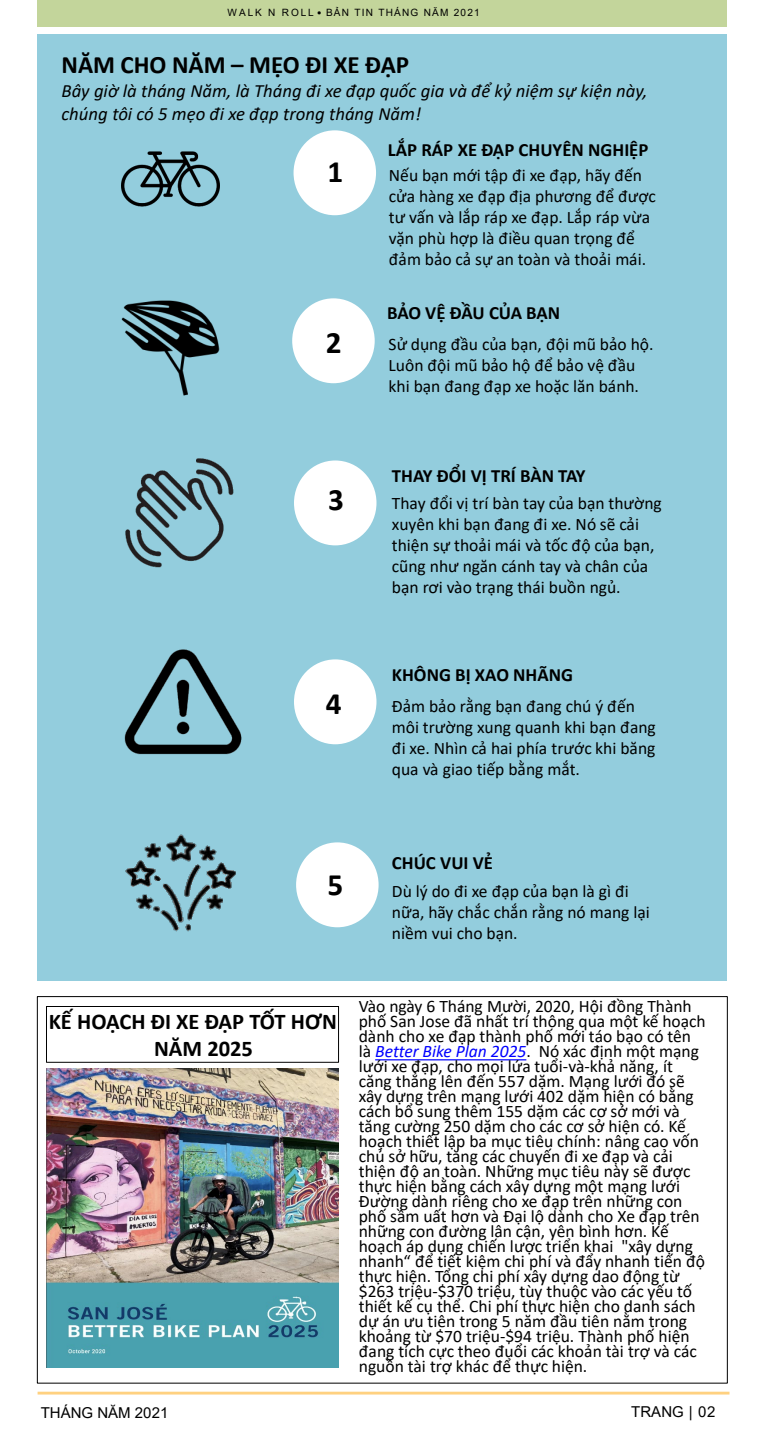
<style>
.page{position:relative;width:765px;height:1440px;background:#fff}
.page>*{position:absolute;margin:0;border:0;box-sizing:border-box;transform-origin:0 0}
.t1{font:700 31.25px "Calibri";color:#000}
.t2{font:700 25px "Calibri";color:#000}
.t3{font:700 22.5px/27px "Calibri";color:#000}
.t4{font:italic 18.75px/22.5px "Calibri";color:#000}
.t5{font:700 18.75px "Calibri";color:#000}
.t6{font:17.5px/15px "Calibri";color:#000}
.t7{font:15px "Arial";letter-spacing:.005em;color:#000}
.t8{font:10px "Arial";letter-spacing:.125em;color:#000}
.s1{font-family:"Calibri"}
.s2{font-style:italic;color:#00f}
</style>
<div class="page">
<div style="left:37px;top:996px;width:691px;height:387px;background:#fff;border:1px solid #000"></div>
<hr style="left:38px;top:1392px;width:692px;height:3px;background:#ffd180">
<div style="left:38px;top:0;width:689px;height:26px;background:#c3d59b"></div>
<div style="left:37px;top:34px;width:690px;height:947px;background:#93cddd"></div>
<div style="left:294px;top:130px;width:82px;height:85px;background:#fff;border-radius:50%"></div>
<div style="left:292px;top:298px;width:83px;height:85px;background:#fff;border-radius:50%"></div>
<div style="left:294px;top:460px;width:82px;height:85px;background:#fff;border-radius:50%"></div>
<div style="left:294px;top:659px;width:82px;height:85px;background:#fff;border-radius:50%"></div>
<div style="left:296px;top:842px;width:83px;height:85px;background:#fff;border-radius:50%"></div>
<img style="left:122px;top:151px;width:97px;height:56px">
<img style="left:121px;top:300px;width:99px;height:96px">
<img style="left:125px;top:458px;width:109px;height:110px">
<img style="left:124px;top:649px;width:118px;height:106px">
<img style="left:125px;top:834px;width:111px;height:98px">
<svg style="left:375px;top:1059px;width:151px;height:1px"></svg>
<div style="left:46px;top:1006px;width:293px;height:57px;border:1px solid #000"></div>
<img style="left:47px;top:1068px;width:292px;height:300px">
<p class="t8" style="left:227px;top:6px;width:254px">WALK N ROLL <span class="s1">•</span> BẢN TIN THÁNG NĂM 2021</p>
<p class="t2" style="left:62px;top:47px;width:349px">NĂM CHO NĂM – MẸO ĐI XE ĐẠP</p>
<p class="t4" style="left:62px;top:79px;width:587px">Bây giờ là tháng Năm, là Tháng đi xe đạp quốc gia và để kỷ niệm sự kiện này, chúng tôi có 5 mẹo đi xe đạp trong tháng Năm!</p>
<p class="t5" style="left:388px;top:137px;width:262px">LẮP RÁP XE ĐẠP CHUYÊN NGHIỆP</p>
<p class="t1" style="left:328px;top:150px;width:17px">1</p>
<p class="t6" style="left:389px;top:164px;width:269px;line-height:21px">Nếu bạn mới tập đi xe đạp, hãy đến cửa hàng xe đạp địa phương để được tư vấn và lắp ráp xe đạp. Lắp ráp vừa vặn phù hợp là điều quan trọng để đảm bảo cả sự an toàn và thoải mái.</p>
<p class="t5" style="left:387px;top:299px;width:175px">BẢO VỆ ĐẦU CỦA BẠN</p>
<p class="t6" style="left:389px;top:333px;width:267px;line-height:21px">Sử dụng đầu của bạn, đội mũ bảo hộ.<br>Luôn đội mũ bảo hộ để bảo vệ đầu khi bạn đang đạp xe hoặc lăn bánh.</p>
<p class="t1" style="left:326px;top:320px;width:17px">2</p>
<p class="t1" style="left:328px;top:478px;width:17px">3</p>
<p class="t1" style="left:326px;top:681px;width:17px">4</p>
<p class="t5" style="left:392px;top:463px;width:195px">THAY ĐỔI VỊ TRÍ BÀN TAY</p>
<p class="t6" style="left:392px;top:492px;width:271px;line-height:21px">Thay đổi vị trí bàn tay của bạn thường xuyên khi bạn đang đi xe. Nó sẽ cải thiện sự thoải mái và tốc độ của bạn, cũng như ngăn cánh tay và chân của bạn rơi vào trạng thái buồn ngủ.</p>
<p class="t5" style="left:392px;top:661px;width:183px">KHÔNG BỊ XAO NHÃNG</p>
<p class="t6" style="left:392px;top:695px;width:265px;line-height:21px">Đảm bảo rằng bạn đang chú ý đến môi trường xung quanh khi bạn đang đi xe. Nhìn cả hai phía trước khi băng qua và giao tiếp bằng mắt.</p>
<p class="t1" style="left:328px;top:862px;width:17px">5</p>
<p class="t5" style="left:392px;top:849px;width:103px">CHÚC VUI VẺ</p>
<p class="t6" style="left:392px;top:881px;width:260px;line-height:21px">Dù lý do đi xe đạp của bạn là gì đi nữa, hãy chắc chắn rằng nó mang lại niềm vui cho bạn.</p>
<p class="t3" style="left:154px;top:1007px;width:184px;text-indent:-105px">KẾ HOẠCH ĐI XE ĐẠP TỐT HƠN<br>NĂM 2025</p>
<p class="t7" style="left:41px;top:1402px;width:129px">THÁNG NĂM 2021</p>
<p class="t6" style="left:359px;top:999px;width:348px">Vào ngày 6 Tháng Mười, 2020, Hội đồng Thành phố San Jose đã nhất trí thông qua một kế hoạch dành cho xe đạp thành phố mới táo bạo có tên là <span class="s2">Better Bike Plan 2025</span>. Nó xác định một mạng lưới xe đạp, cho mọi lứa tuổi-và-khả năng, ít căng thẳng lên đến 557 dặm. Mạng lưới đó sẽ xây dựng trên mạng lưới 402 dặm hiện có bằng cách bổ sung thêm 155 dặm các cơ sở mới và tăng cường 250 dặm cho các cơ sở hiện có. Kế hoạch thiết lập ba mục tiêu chính: nâng cao vốn chủ sở hữu, tăng các chuyến đi xe đạp và cải thiện độ an toàn. Những mục tiêu này sẽ được thực hiện bằng cách xây dựng một mạng lưới Đường dành riêng cho xe đạp trên những con phố sầm uất hơn và Đại lộ dành cho Xe đạp trên những con đường lân cận, yên bình hơn. Kế hoạch áp dụng chiến lược triển khai "xây dựng nhanh“ để tiết kiệm chi phí và đẩy nhanh tiến độ thực hiện. Tổng chi phí xây dựng dao động từ $263 triệu-$370 triệu, tùy thuộc vào các yếu tố thiết kế cụ thể. Chi phí thực hiện cho danh sách dự án ưu tiên trong 5 năm đầu tiên nằm trong khoảng từ $70 triệu-$94 triệu. Thành phố hiện đang tích cực theo đuổi các khoản tài trợ và các nguồn tài trợ khác để thực hiện.</p>
<p class="t7" style="left:631px;top:1401px;width:86px">TRANG | 02</p>
</div>
